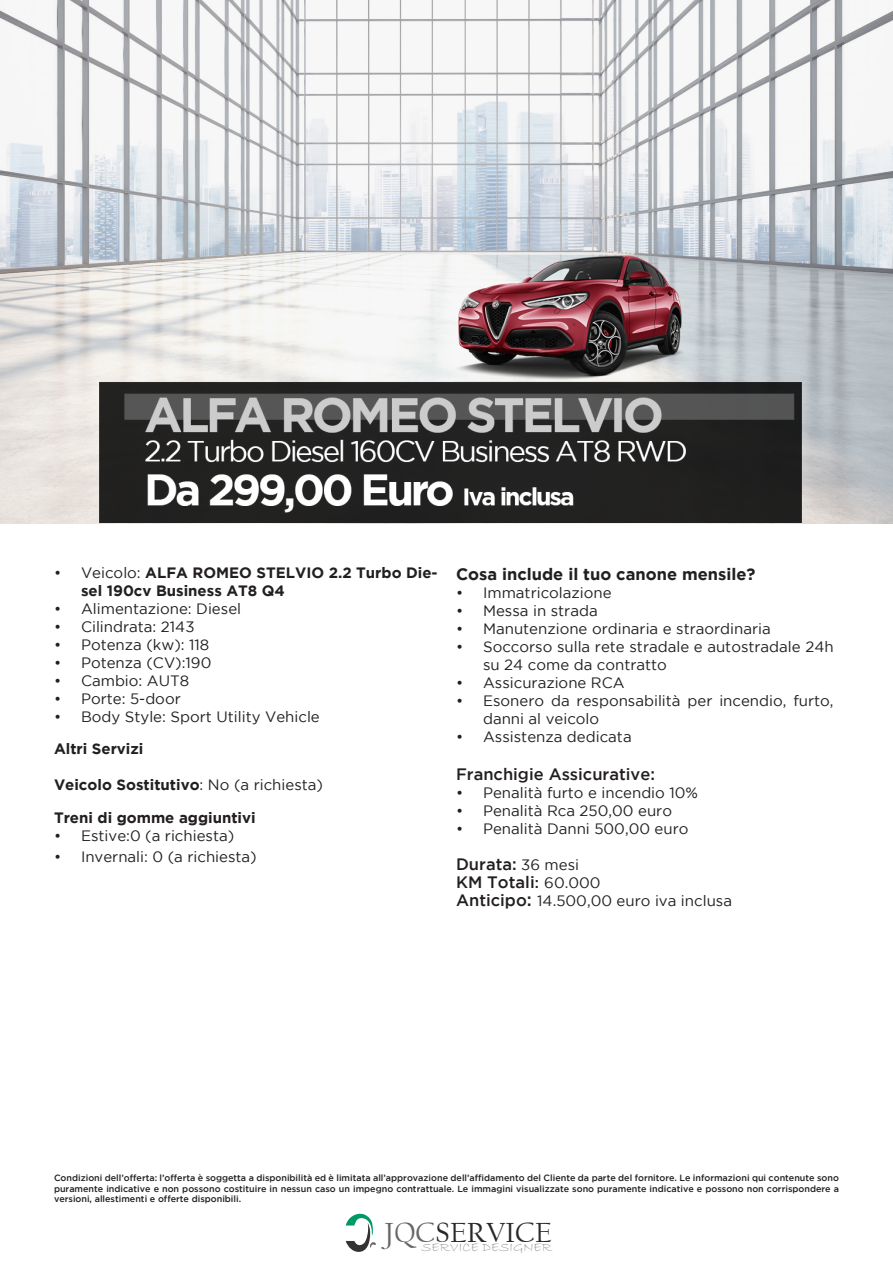
<style>
.page{position:relative;width:893px;height:1263px;background:#fff}
.page>*{position:absolute;margin:0;border:0;box-sizing:border-box;transform-origin:0 0}
.t1{font:29.1px "Californian FB";color:#282828}
.t2{font:500 16.5px "Gotham";color:#231f20}
.t3{font:700 16.5px "Gotham";color:#231f20}
.t4{font:15px/18px "Gotham";color:#231f20}
.t5{font:700 15px/18px "Gotham";color:#231f20}
.t6{font:13.8px "Bradley Hand ITC";color:#939090}
.t7{font:500 9px/10.8px "Gotham";color:#231f20;text-align:justify}
.s1{font-weight:400}
.s2{font-weight:400;font-size:15px}
.s3{font-size:15px}
.s4{font-weight:500;font-size:16.5px}
.s5{font-weight:500;font-size:18px}
</style>
<div class="page">
<img style="left:0;top:0;width:893px;height:523px">
<svg style="left:346px;top:1213px;width:30px;height:39px"></svg>
<img style="left:100px;top:155px;width:701px;height:367px">
<p class="t5" style="left:81px;top:563px;width:358px;text-indent:-27px"><span class="s1">• Veicolo:</span> ALFA ROMEO STELVIO 2.2 Turbo Die&shy;sel 190cv Business AT8 Q4</p>
<p class="t4" style="left:54px;top:599px;width:189px">• Alimentazione: Diesel</p>
<p class="t4" style="left:54px;top:617px;width:142px">• Cilindrata: 2143</p>
<p class="t4" style="left:54px;top:635px;width:157px">• Potenza (kw): 118</p>
<p class="t4" style="left:54px;top:653px;width:159px">• Potenza (CV):190</p>
<p class="t4" style="left:54px;top:671px;width:137px">• Cambio: AUT8</p>
<p class="t4" style="left:54px;top:689px;width:128px">• Porte: 5-door</p>
<p class="t4" style="left:54px;top:707px;width:267px">• Body Style: Sport Utility Vehicle</p>
<p class="t5" style="left:54px;top:739px;width:91px">Altri Servizi</p>
<p class="t5" style="left:54px;top:775px;width:271px">Veicolo Sostitutivo<span class="s1">: No (a richiesta)</span></p>
<p class="t5" style="left:54px;top:808px;width:203px">Treni di gomme aggiuntivi</p>
<p class="t4" style="left:54px;top:826px;width:182px">• Estive:0 (a richiesta)</p>
<p class="t4" style="left:54px;top:847px;width:204px">• Invernali: 0 (a richiesta)</p>
<p class="t3" style="left:456px;top:565px;width:301px">Cosa include il tuo canone mensile?</p>
<p class="t4" style="left:456px;top:583px;width:157px">• Immatricolazione</p>
<p class="t4" style="left:456px;top:601px;width:143px">• Messa in strada</p>
<p class="t4" style="left:456px;top:619px;width:316px">• Manutenzione ordinaria e straordinaria</p>
<p class="t4" style="left:483px;top:637px;width:352px;text-indent:-27px">• Soccorso sulla rete stradale e autostradale 24h su 24 come da contratto</p>
<p class="t4" style="left:456px;top:673px;width:170px">• Assicurazione RCA</p>
<p class="t4" style="left:483px;top:691px;width:352px;text-indent:-27px">• Esonero da responsabilità per incendio, furto, danni al veicolo</p>
<p class="t4" style="left:456px;top:727px;width:177px">• Assistenza dedicata</p>
<p class="t2" style="left:456px;top:764px;width:200px">Franchigie Assicurative:</p>
<p class="t4" style="left:456px;top:783px;width:243px">• Penalità furto e incendio 10%</p>
<p class="t4" style="left:456px;top:801px;width:217px">• Penalità Rca 250,00 euro</p>
<p class="t4" style="left:456px;top:819px;width:234px">• Penalità Danni 500,00 euro</p>
<p class="t2" style="left:456px;top:854px;width:125px">Durata: <span class="s2">36 mesi</span></p>
<p class="t2" style="left:456px;top:872px;width:146px">KM Totali<span class="s3">:</span> <span class="s2">60.000</span></p>
<p class="t4" style="left:456px;top:891px;width:277px"><span class="s4">Anticipo</span><span class="s5">:</span> 14.500,00 euro iva inclusa</p>
<p class="t7" style="left:54px;top:1172px;width:786px">Condizioni dell’offerta: l’offerta è soggetta a disponibilità ed è limitata all’approvazione dell’affidamento del Cliente da parte del fornitore. Le informazioni qui contenute sono puramente indicative e non possono costituire in nessun caso un impegno contrattuale. Le immagini visualizzate sono puramente indicative e possono non corrispondere a versioni, allestimenti e offerte disponibili.</p>
<p class="t6" style="left:384px;top:1238px;width:169px"><sup>JQC</sup>SERVICE DESIGNER</p>
<h1 class="t1" style="left:436px;top:1217px;width:118px">SERVICE</h1>
</div>
